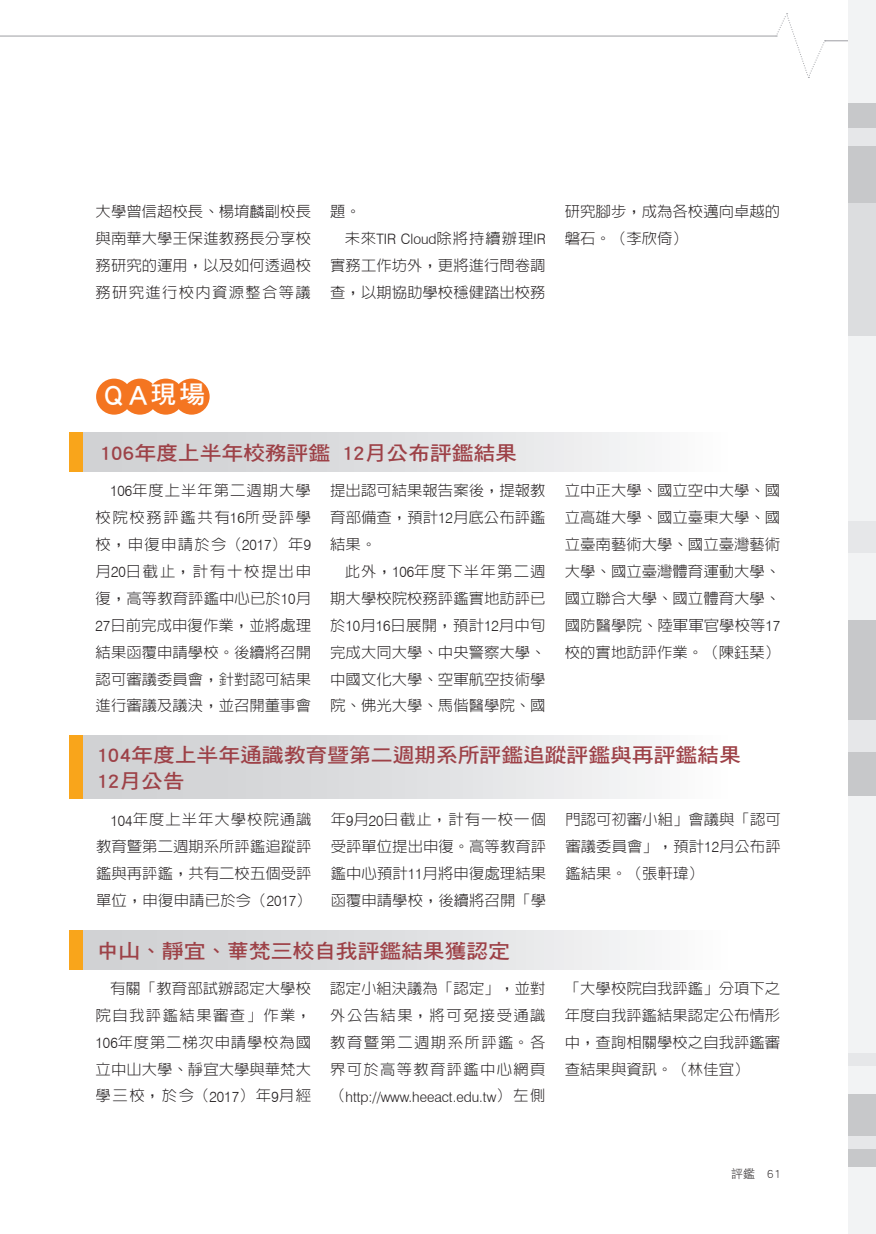
<style>
.page{position:relative;width:876px;height:1234px;background:#fff}
.page>*{position:absolute;margin:0;border:0;box-sizing:border-box;transform-origin:0 0}
.內文中標{font:28.5px "DF Hei Std W7";color:#fff}
.內文中標-2{font:19.95px/26.1px "DF Hei Std W7";letter-spacing:-.01em;color:#9d4147;scale:1.1 1}
.內文LH{font:300 15px/26.8px "AR Hei B5 HK";color:#231f20;text-align:justify}
.內文LH-2{font:300 14.4px "Swiss 721 BT";color:#231f20}
.t1{font:12px "DF Hei Std W3";color:#231f20}
.s1{font-family:"AR Hei B5 HK";font-size:15px}
.s2{font-size:24.9px}
.s3{font-family:"Swiss 721 BT"}
</style>
<div class="page">
<hr style="left:0;top:35px;width:776px;height:2px;background:#a8a9ad">
<hr style="left:825px;top:40px;width:51px;height:1px;background:#a8a9ad">
<svg style="left:776px;top:13px;width:50px;height:65px"></svg>
<div style="left:848px;top:0;width:28px;height:137px;background:#f2f3f4"></div>
<div style="left:848px;top:736px;width:28px;height:263px;background:#f2f3f4"></div>
<div style="left:848px;top:1142px;width:28px;height:91px;background:#f2f3f4"></div>
<div style="left:848px;top:324px;width:28px;height:324px;background:#f2f3f4"></div>
<div style="left:848px;top:971px;width:28px;height:134px;background:#f2f3f4"></div>
<div style="left:848px;top:137px;width:28px;height:199px;background:#dcdddf"></div>
<div style="left:848px;top:103px;width:28px;height:100px;background:#c7c8ca"></div>
<div style="left:848px;top:620px;width:28px;height:175px;background:#c7c8ca"></div>
<div style="left:848px;top:1094px;width:28px;height:72px;background:#c7c8ca"></div>
<div style="left:848px;top:128px;width:28px;height:18px;background:#e6e7e9"></div>
<div style="left:848px;top:720px;width:28px;height:31px;background:#e6e7e9"></div>
<div style="left:848px;top:1135px;width:28px;height:13px;background:#e6e7e9"></div>
<div style="left:848px;top:521px;width:28px;height:31px;background:#e6e7e9"></div>
<div style="left:848px;top:1053px;width:28px;height:13px;background:#e6e7e9"></div>
<div style="left:69px;top:432px;width:76px;height:39px;background:#f9a51b"></div>
<div style="left:84px;top:432px;width:678px;height:39px;background:linear-gradient(to right,#caccce,#fcfcfd)"></div>
<div style="left:96px;top:378px;width:36px;height:36px;background:#f47521;border-radius:50%"></div>
<div style="left:122px;top:378px;width:36px;height:36px;background:#f47521;border-radius:50%"></div>
<div style="left:148px;top:378px;width:36px;height:36px;background:#f47521;border-radius:50%"></div>
<div style="left:174px;top:378px;width:36px;height:36px;background:#f47521;border-radius:50%"></div>
<div style="left:69px;top:735px;width:76px;height:63px;background:#f9a51b"></div>
<div style="left:84px;top:735px;width:678px;height:63px;background:linear-gradient(to right,#caccce,#fcfcfd)"></div>
<div style="left:69px;top:929px;width:76px;height:40px;background:#f9a51b"></div>
<div style="left:84px;top:929px;width:678px;height:40px;background:linear-gradient(to right,#caccce,#fcfcfd)"></div>
<p class="內文LH" style="left:96px;top:198px;width:217px">大學曾信超校長、楊堉麟副校長與南華大學王保進教務長分享校務研究的運用，以及如何透過校務研究進行校內資源整合等議</p>
<p class="內文LH" style="left:330px;top:198px;width:32px">題。</p>
<p class="內文LH-2" style="left:345px;top:230px;width:203px"><span class="s1">未來</span>TIR Cloud<span class="s1">除將持續辦理</span>IR</p>
<p class="內文LH" style="left:330px;top:252px;width:217px">實務工作坊外，更將進行問卷調查，以期協助學校穩健踏出校務</p>
<p class="內文LH" style="left:565px;top:198px;width:217px">研究腳步，成為各校邁向卓越的磐石。（李欣倚）</p>
<p class="內文中標" style="left:104px;top:379px;width:103px">QA<span class="s2">現場</span></p>
<p class="內文中標-2" style="left:99px;top:439px;width:382px">106年度上半年校務評鑑 12月公布評鑑結果</p>
<p class="內文LH" style="left:96px;top:477px;width:217px;text-indent:14px"><span class="s3">106</span>年度上半年第二週期大學校院校務評鑑共有<span class="s3">16</span>所受評學校，申復申請於今（<span class="s3">2017</span>）年<span class="s3">9</span>月<span class="s3">20</span>日截止，計有十校提出申復，高等教育評鑑中心已於<span class="s3">10</span>月<span class="s3">27</span>日前完成申復作業，並將處理結果函覆申請學校。後續將召開認可審議委員會，針對認可結果進行審議及議決，並召開董事會</p>
<p class="內文LH" style="left:330px;top:477px;width:217px">提出認可結果報告案後，提報教育部備查，預計<span class="s3">12</span>月底公布評鑑結果。</p>
<p class="內文LH" style="left:330px;top:557px;width:217px;text-indent:14px">此外，<span class="s3">106</span>年度下半年第二週期大學校院校務評鑑實地訪評已於<span class="s3">10</span>月<span class="s3">16</span>日展開，預計<span class="s3">12</span>月中旬完成大同大學、中央警察大學、中國文化大學、空軍航空技術學院、佛光大學、馬偕醫學院、國</p>
<p class="內文LH" style="left:565px;top:477px;width:217px">立中正大學、國立空中大學、國立高雄大學、國立臺東大學、國立臺南藝術大學、國立臺灣藝術大學、國立臺灣體育運動大學、國立聯合大學、國立體育大學、國防醫學院、陸軍軍官學校等<span class="s3">17</span>校的實地訪評作業。（陳鈺琹）</p>
<p class="內文中標-2" style="left:96px;top:741px;width:588px">104年度上半年通識教育暨第二週期系所評鑑追蹤評鑑與再評鑑結果<br>12月公告</p>
<p class="內文LH" style="left:96px;top:806px;width:217px;text-indent:14px"><span class="s3">104</span>年度上半年大學校院通識教育暨第二週期系所評鑑追蹤評鑑與再評鑑，共有二校五個受評單位，申復申請已於今（<span class="s3">2017</span>）</p>
<p class="內文LH" style="left:331px;top:806px;width:217px">年<span class="s3">9</span>月<span class="s3">20</span>日截止，計有一校一個受評單位提出申復。高等教育評鑑中心預計<span class="s3">11</span>月將申復處理結果函覆申請學校，後續將召開「學</p>
<p class="內文LH" style="left:565px;top:806px;width:217px">門認可初審小組」會議與「認可審議委員會」，預計<span class="s3">12</span>月公布評鑑結果。（張軒瑋）</p>
<p class="內文中標-2" style="left:97px;top:936px;width:377px">中山、靜宜、華梵三校自我評鑑結果獲認定</p>
<p class="內文LH" style="left:96px;top:974px;width:217px;text-indent:14px">有關「教育部試辦認定大學校院自我評鑑結果審查」作業，<span class="s3">106</span>年度第二梯次申請學校為國立中山大學、靜宜大學與華梵大學三校，於今（<span class="s3">2017</span>）年<span class="s3">9</span>月經</p>
<p class="內文LH" style="left:330px;top:974px;width:217px">認定小組決議為「認定」，並對外公告結果，將可免接受通識教育暨第二週期系所評鑑。各界可於高等教育評鑑中心網頁</p>
<p class="內文LH" style="left:565px;top:974px;width:217px">「大學校院自我評鑑」分項下之年度自我評鑑結果認定公布情形中，查詢相關學校之自我評鑑審查結果與資訊。（林佳宜）</p>
<p class="內文LH-2" style="left:330px;top:1087px;width:217px"><span class="s1">（</span>http://www.heeact.edu.tw<span class="s1">）左側</span></p>
<p class="t1" style="left:731px;top:1167px;width:51px">評鑑 61</p>
</div>
